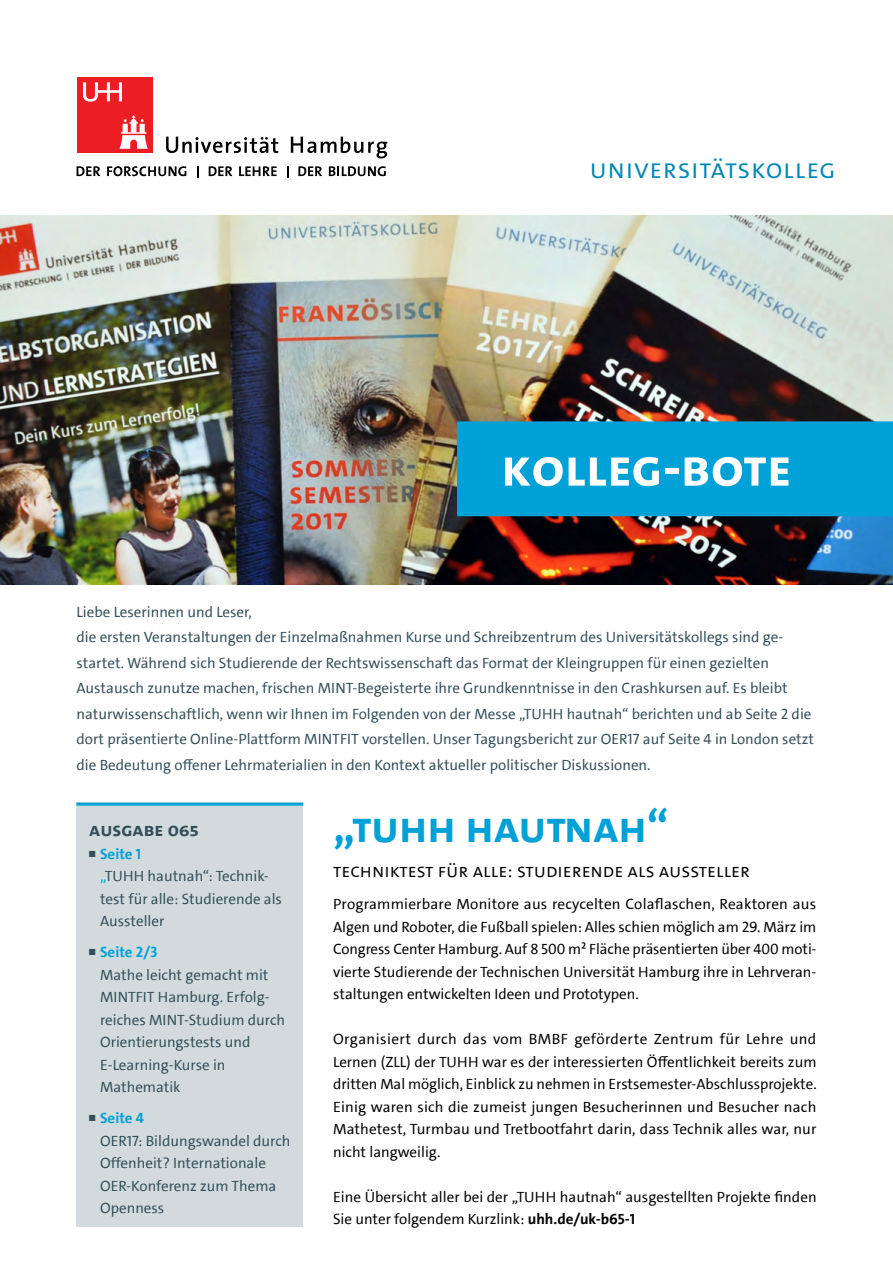
<style>
.page{position:relative;width:893px;height:1263px;background:#fff}
.page>*{position:absolute;margin:0;border:0;box-sizing:border-box;transform-origin:0 0}
.t1{font:54px "The Sans UHH Bold Caps";color:#fff}
.t2{font:45px "The Sans UHH Bold Caps";color:#00a1d6}
.t3{font:27.9px "The Sans UHH Semi Light Caps";letter-spacing:.025em;color:#0087b4}
.t4{font:19.5px "The Sans UHH Semi Light Caps";color:#000}
.t5{font:19.5px "The Sans UHH Bold Caps";color:#334e59}
.t6{font:15px/22.5px "The Sans UHH";color:#334e59}
.t7{font:15px/22.5px "The Sans UHH";color:#000;text-align:justify}
.s1{font-weight:700}
.s2{font-weight:700;font-size:9px}
.s3{font-weight:700;color:#00a1d6}
.s4{color:#00a1d6}
</style>
<div class="page">
<svg style="left:166px;top:137px;width:112px;height:16px"></svg>
<svg style="left:291px;top:137px;width:96px;height:21px"></svg>
<div style="left:77px;top:77px;width:76px;height:76px;background:#ed1d24"></div>
<svg style="left:119px;top:115px;width:29px;height:34px"></svg>
<svg style="left:83px;top:82px;width:39px;height:20px"></svg>
<svg style="left:77px;top:166px;width:23px;height:10px"></svg>
<svg style="left:107px;top:166px;width:79px;height:10px"></svg>
<svg style="left:209px;top:166px;width:23px;height:10px"></svg>
<svg style="left:239px;top:166px;width:38px;height:10px"></svg>
<svg style="left:298px;top:166px;width:24px;height:10px"></svg>
<svg style="left:329px;top:166px;width:57px;height:10px"></svg>
<img style="left:0;top:215px;width:893px;height:369px">
<div style="left:457px;top:421px;width:436px;height:95px;background:#00a1d6"></div>
<div style="left:77px;top:802px;width:226px;height:425px;background:#d2dade"></div>
<hr style="left:77px;top:803px;width:226px;height:3px;background:#00a1d6">
<h3 class="t3" style="left:589px;top:150px;width:248px">Universitätskolleg</h3>
<h1 class="t1" style="left:501px;top:433px;width:292px">Kolleg-Bote</h1>
<p class="t6" style="left:77px;top:599px;width:739px;line-height:25.5px">Liebe Leserinnen und Leser,<br>die ersten Veranstaltungen der Einzelmaßnahmen Kurse und Schreibzentrum des Universitätskollegs sind ge&shy;startet. Während sich Studierende der Rechtswissenschaft das Format der Kleingruppen für einen gezielten Austausch zunutze machen, frischen MINT-Begeisterte ihre Grundkenntnisse in den Crashkursen auf. Es bleibt naturwissenschaftlich, wenn wir Ihnen im Folgenden von der Messe „TUHH hautnah“ berichten und ab Seite 2 die dort präsentierte Online-Plattform MINTFIT vorstellen. Unser Tagungsbericht zur OER17 auf Seite 4 in London setzt die Bedeutung offener Lehrmaterialien in den Kontext aktueller politischer Diskussionen.</p>
<h2 class="t2" style="left:333px;top:797px;width:337px">„TUHH HAUTNAH“</h2>
<h3 class="t4" style="left:333px;top:858px;width:418px">TECHNIKTEST für alle: studierende als AUssteller</h3>
<p class="t7" style="left:333px;top:893px;width:485px">Programmierbare Monitore aus recycelten Colaflaschen, Reaktoren aus Algen und Roboter, die Fußball spielen: Alles schien möglich am 29. März im Congress Center Hamburg. Auf 8 500 m² Fläche präsentierten über 400 moti&shy;vierte Studierende der Technischen Universität Hamburg ihre in Lehrveran&shy;staltungen entwickelten Ideen und Prototypen.</p>
<p class="t7" style="left:333px;top:1028px;width:485px">Organisiert durch das vom BMBF geförderte Zentrum für Lehre und Lernen (ZLL) der TUHH war es der interessierten Öffentlichkeit bereits zum dritten Mal möglich, Einblick zu nehmen in Erstsemester-Abschlussprojekte.<br>Einig waren sich die zumeist jungen Besucherinnen und Besucher nach Mathetest, Turmbau und Tretbootfahrt darin, dass Technik alles war, nur nicht langweilig.</p>
<p class="t7" style="left:333px;top:1185px;width:485px">Eine Übersicht aller bei der „TUHH hautnah“ ausgestellten Projekte finden<br>Sie unter folgendem Kurzlink: <span class="s1">uhh.de/uk-b65-1</span></p>
<h3 class="t5" style="left:89px;top:817px;width:111px">Ausgabe 065</h3>
<p class="t6" style="left:100px;top:842px;width:183px;text-indent:-11px"><span class="s2">■</span> <span class="s3">Seite 1<br></span><span class="s4">„</span>TUHH hautnah“: Technik&shy;test für alle: Studierende als<br>Aussteller</p>
<p class="t6" style="left:100px;top:941px;width:187px;text-indent:-11px"><span class="s2">■</span> <span class="s3">Seite 2/3<br></span>Mathe leicht gemacht mit<br>MINTFIT Hamburg. Erfolg&shy;reiches MINT-Studium durch<br>Orientierungstests und<br>E-Learning-Kurse in<br>Mathematik</p>
<p class="t6" style="left:100px;top:1107px;width:192px;text-indent:-11px"><span class="s2">■</span> <span class="s3">Seite 4<br></span>OER17: Bildungswandel durch<br>Offenheit? Internationale<br>OER-Konferenz zum Thema<br>Openness</p>
</div>
